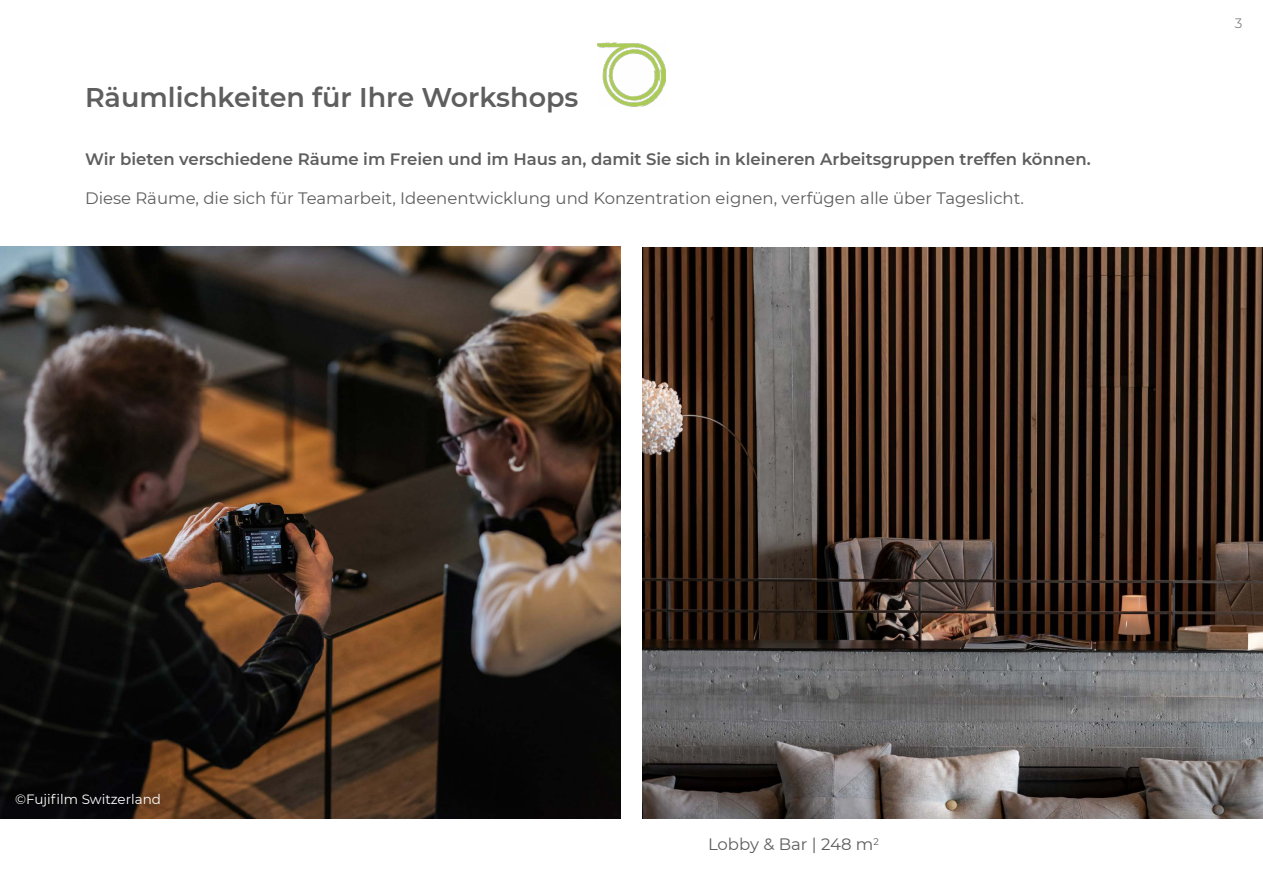
<style>
.page{position:relative;width:1263px;height:893px;background:#fff}
.page>*{position:absolute;margin:0;border:0;box-sizing:border-box;transform-origin:0 0}
.t1{font:600 27px "Montserrat";color:#5f5e5e}
.t2{font:16.5px "Montserrat";color:#5f5e5e}
.t3{font:600 16.5px "Montserrat";color:#5f5e5e}
.t4{font:13.5px "Montserrat";color:#fff}
.t5{font:300 13.5px "Montserrat";color:#5f5e5e}
</style>
<div class="page">
<img style="left:0;top:247px;width:621px;height:572px">
<img style="left:597px;top:43px;width:68px;height:63px">
<img style="left:642px;top:247px;width:621px;height:572px">
<h1 class="t1" style="left:85px;top:79px;width:495px">Räumlichkeiten für Ihre Workshops</h1>
<p class="t3" style="left:85px;top:147px;width:1007px">Wir bieten verschiedene Räume im Freien und im Haus an, damit Sie sich in kleineren Arbeitsgruppen treffen können.</p>
<p class="t2" style="left:85px;top:187px;width:940px">Diese Räume, die sich für Teamarbeit, Ideenentwicklung und Konzentration eignen, verfügen alle über Tageslicht.</p>
<p class="t5" style="left:1235px;top:14px;width:9px">3</p>
<p class="t4" style="left:15px;top:790px;width:147px">©Fujifilm Switzerland</p>
<p class="t2" style="left:708px;top:833px;width:172px">Lobby &amp; Bar | 248 m<sup>2</sup></p>
</div>
